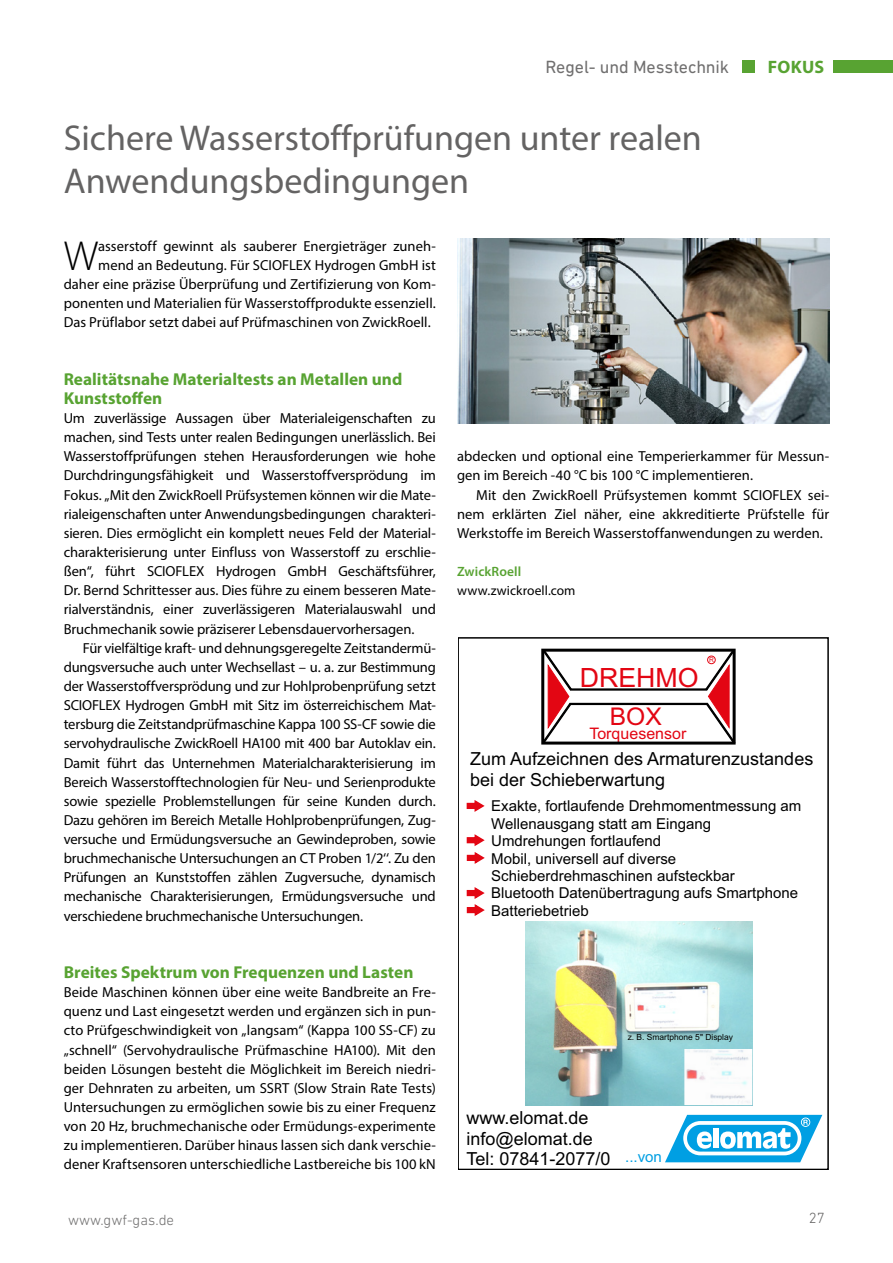
<style>
.page{position:relative;width:893px;height:1263px;background:#fff}
.page>*{position:absolute;margin:0;border:0;box-sizing:border-box;transform-origin:0 0}
.WA_Fliesstext_Initial{font:300 42.15px "Myriad Pro";color:#000}
.WA_Headline{font:36px/43.2px "Myriad Pro";color:#646363}
.t1{font:26.55px "Arial";color:#e30613}
.t2{font:24.45px "Arial";color:#e30613}
.t3{font:18px/20.1px "Arial";color:#000}
.t4{font:18px "DIN Next LT Pro";letter-spacing:-.01em;color:#706f6f}
.t5{font:700 18px "Myriad Pro";letter-spacing:.015em;color:#58a332}
.WA_Subline_1_Fokus_grün{font:700 17.25px/19.2px "Myriad Pro";color:#58a332}
.t6{font:15.9px "Arial";color:#e30613}
.t7{font:15px/17.4px "Arial";color:#000}
.t8{font:300 15px "DIN Next LT Pro";color:#706f6f}
.t9{font:300 15px "DIN Next LT Pro";color:#646363}
.WA_Fließtext{font:14.55px/19.2px "Myriad Pro";color:#000;text-align:justify}
.WA_Fließtext_Einzug{font:14.55px/19.2px "Myriad Pro";letter-spacing:-.005em;color:#000;text-align:justify}
.WA_Fliesstext_Initial-2{font:14.55px "Myriad Pro";letter-spacing:.005em;color:#000}
.WA_Kontakt{font:13.5px "Myriad Pro";letter-spacing:.005em;color:#000}
.WA_Kontakt_Head_Nachrichten{font:600 13.5px "Myriad Pro";letter-spacing:.005em;color:#58a332}
.t10{font:8.4px "Arial";color:#000}
.t11{font:6.6px "Arial";color:#e30613}
.s1{font-size:15.15px;color:#009fe3}
</style>
<div class="page">
<div style="left:833px;top:60px;width:60px;height:13px;background:#58a332"></div>
<div style="left:742px;top:60px;width:13px;height:13px;background:#58a332"></div>
<img style="left:457px;top:239px;width:372px;height:184px">
<svg style="left:665px;top:1115px;width:157px;height:47px"></svg>
<div style="left:541px;top:649px;width:195px;height:95px;border:3px solid #000"></div>
<svg style="left:704px;top:649px;width:32px;height:96px"></svg>
<svg style="left:541px;top:649px;width:32px;height:96px"></svg>
<hr style="left:570px;top:688px;width:137px;height:3px;background:#000">
<hr style="left:570px;top:703px;width:138px;height:2px;background:#000">
<img style="left:526px;top:921px;width:226px;height:184px">
<img style="left:684px;top:1049px;width:68px;height:56px">
<svg style="left:466px;top:800px;width:19px;height:12px"></svg>
<svg style="left:466px;top:834px;width:19px;height:30px"></svg>
<svg style="left:466px;top:887px;width:19px;height:29px"></svg>
<p class="t4" style="left:546px;top:57px;width:185px">Regel- und Messtechnik</p>
<p class="t5" style="left:768px;top:55px;width:58px">FOKUS</p>
<p class="WA_Headline" style="left:64px;top:116px;width:640px">Sichere Wasserstoffprüfungen unter realen<br>Anwendungsbedingungen</p>
<p class="WA_Fliesstext_Initial" style="left:64px;top:231px;width:36px">W</p>
<p class="WA_Fliesstext_Initial-2" style="left:98px;top:237px;width:339px">asserstoff gewinnt als sauberer Energieträger zuneh-</p>
<p class="WA_Fliesstext_Initial-2" style="left:98px;top:256px;width:339px">mend an Bedeutung. Für SCIOFLEX Hydrogen GmbH ist</p>
<p class="WA_Fliesstext_Initial-2" style="left:64px;top:275px;width:374px">daher eine präzise Überprüfung und Zertifizierung von Kom-</p>
<p class="WA_Fliesstext_Initial-2" style="left:64px;top:294px;width:374px">ponenten und Materialien für Wasserstoffprodukte essenziell.</p>
<p class="WA_Fliesstext_Initial-2" style="left:64px;top:313px;width:368px">Das Prüflabor setzt dabei auf Prüfmaschinen von ZwickRoell.</p>
<p class="WA_Subline_1_Fokus_grün" style="left:64px;top:369px;width:340px">Realitätsnahe Materialtests an Metallen und<br>Kunststoffen</p>
<p class="WA_Fließtext" style="left:64px;top:408px;width:374px">Um zuverlässige Aussagen über Materialeigenschaften zu machen, sind Tests unter realen Bedingungen unerlässlich. Bei Wasserstoffprüfungen stehen Herausforderungen wie hohe Durchdringungsfähigkeit und Wasserstoffversprödung im Fokus. „Mit den ZwickRoell Prüfsystemen können wir die Mate&shy;rialeigenschaften unter Anwendungsbedingungen charakteri&shy;sieren. Dies ermöglicht ein komplett neues Feld der Material&shy;charakterisierung unter Einfluss von Wasserstoff zu erschlie&shy;ßen“, führt SCIOFLEX Hydrogen GmbH Geschäftsführer, Dr. Bernd Schrittesser aus. Dies führe zu einem besseren Mate&shy;rialverständnis, einer zuverlässigeren Materialauswahl und Bruchmechanik sowie präziserer Lebensdauervorhersagen.</p>
<p class="WA_Fließtext_Einzug" style="left:64px;top:638px;width:374px;text-indent:19px">Für vielfältige kraft- und dehnungsgeregelte Zeitstandermü&shy;dungsversuche auch unter Wechsellast – u. a. zur Bestimmung der Wasserstoffversprödung und zur Hohlprobenprüfung setzt SCIOFLEX Hydrogen GmbH mit Sitz im österreichischem Mat&shy;tersburg die Zeitstandprüfmaschine Kappa 100 SS-CF sowie die servohydraulische ZwickRoell HA100 mit 400 bar Autoklav ein.<br>Damit führt das Unternehmen Materialcharakterisierung im Bereich Wasserstofftechnologien für Neu- und Serienprodukte sowie spezielle Problemstellungen für seine Kunden durch.<br>Dazu gehören im Bereich Metalle Hohlprobenprüfungen, Zug&shy;versuche und Ermüdungsversuche an Gewindeproben, sowie bruchmechanische Untersuchungen an CT Proben 1/2‘‘. Zu den Prüfungen an Kunststoffen zählen Zugversuche, dynamisch mechanische Charakterisierungen, Ermüdungsversuche und verschiedene bruchmechanische Untersuchungen.</p>
<p class="WA_Subline_1_Fokus_grün" style="left:64px;top:962px;width:351px">Breites Spektrum von Frequenzen und Lasten</p>
<p class="WA_Fließtext" style="left:64px;top:982px;width:374px">Beide Maschinen können über eine weite Bandbreite an Fre&shy;quenz und Last eingesetzt werden und ergänzen sich in pun&shy;cto Prüfgeschwindigkeit von „langsam“ (Kappa 100 SS-CF) zu „schnell“ (Servohydraulische Prüfmaschine HA100). Mit den beiden Lösungen besteht die Möglichkeit im Bereich niedri&shy;ger Dehnraten zu arbeiten, um SSRT (Slow Strain Rate Tests)<br>Untersuchungen zu ermöglichen sowie bis zu einer Frequenz von 20 Hz, bruchmechanische oder Ermüdungs-experimente zu implementieren. Darüber hinaus lassen sich dank verschie&shy;dener Kraftsensoren unterschiedliche Lastbereiche bis 100 kN</p>
<p class="WA_Fließtext" style="left:457px;top:447px;width:374px">abdecken und optional eine Temperierkammer für Messun&shy;gen im Bereich -40 °C bis 100 °C implementieren.</p>
<p class="WA_Fließtext_Einzug" style="left:457px;top:485px;width:374px;text-indent:19px">Mit den ZwickRoell Prüfsystemen kommt SCIOFLEX sei&shy;nem erklärten Ziel näher, eine akkreditierte Prüfstelle für Werkstoffe im Bereich Wasserstoffanwendungen zu werden.</p>
<p class="WA_Kontakt_Head_Nachrichten" style="left:457px;top:563px;width:66px">ZwickRoell</p>
<p class="WA_Kontakt" style="left:457px;top:582px;width:120px">www.zwickroell.com</p>
<p class="t1" style="left:580px;top:659px;width:120px">DREHMO</p>
<p class="t2" style="left:610px;top:699px;width:53px">BOX</p>
<p class="t6" style="left:589px;top:722px;width:98px">Torquesensor</p>
<p class="t11" style="left:709px;top:655px;width:6px">R</p>
<p class="t3" style="left:470px;top:748px;width:345px;line-height:20.9px">Zum Aufzeichnen des Armaturenzustandes bei der Schieberwartung</p>
<p class="t7" style="left:491px;top:797px;width:312px">Exakte, fortlaufende Drehmomentmessung am Wellenausgang statt am Eingang Umdrehungen fortlaufend<br>Mobil, universell auf diverse Schieberdrehmaschinen aufsteckbar Bluetooth Datenübertragung aufs Smartphone Batteriebetrieb</p>
<p class="t10" style="left:628px;top:1031px;width:107px">z. B. Smartphone 5" Display</p>
<p class="t3" style="left:466px;top:1108px;width:197px">www.elomat.de info@elomat.de<br>Tel: 07841-2077/0 <span class="s1">...von</span></p>
<p class="t8" style="left:68px;top:1211px;width:108px">www.gwf-gas.de</p>
<p class="t9" style="left:809px;top:1209px;width:17px">27</p>
</div>
